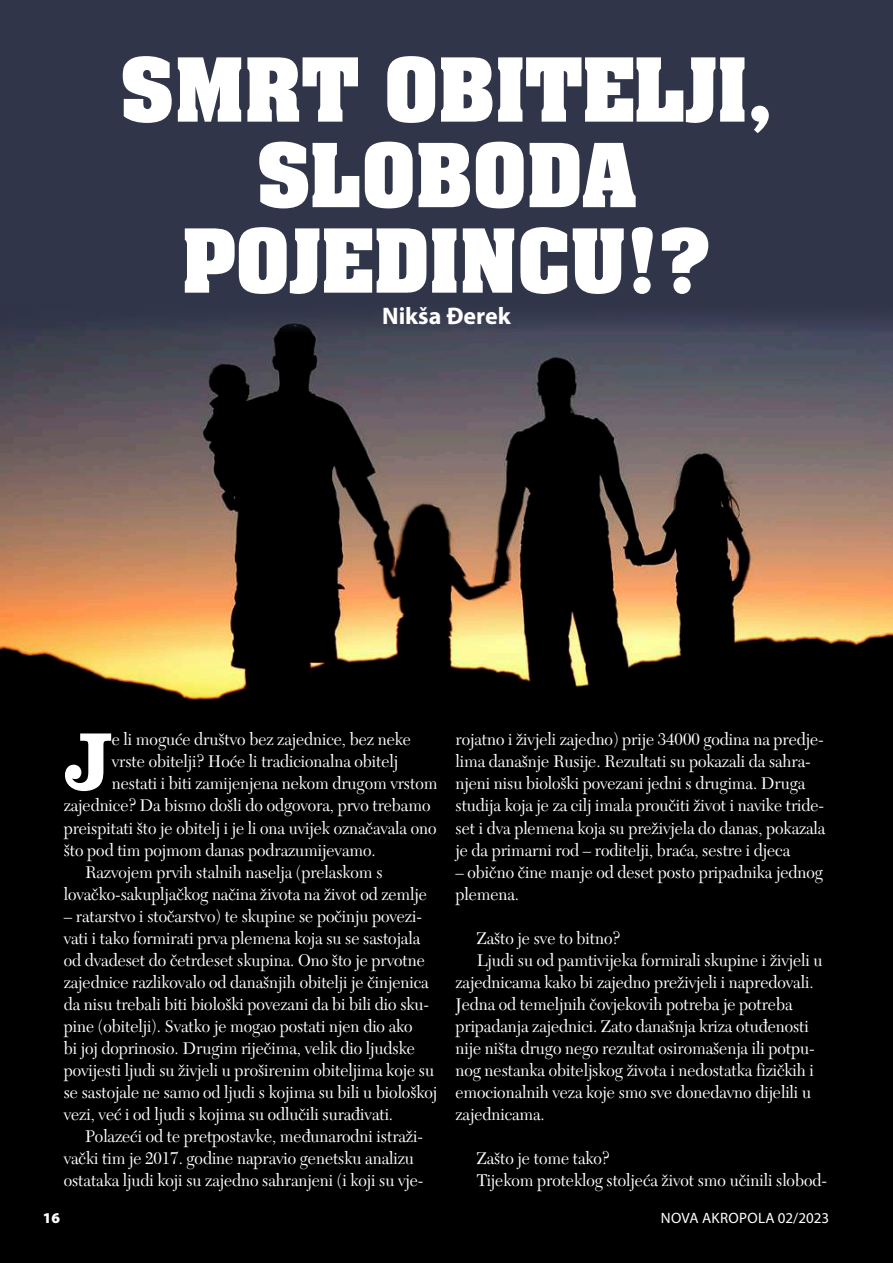
<style>
.page{position:relative;width:893px;height:1263px;background:#fff}
.page>*{position:absolute;margin:0;border:0;box-sizing:border-box;transform-origin:0 0}
.t1{font:700 83.85px "URW Clarendon TOT";color:#fff;scale:.95 1}
.t2{font:700 75px/85.5px "Aachen Std";color:#fff;text-align:center}
.t3{font:700 24px "Myriad Pro";color:#fff}
.t4{font:17.7px/22px "New Caledonia LT Std";color:#fff;scale:.95 1}
.t5{font:15px "Myriad Pro";letter-spacing:.02em;color:#fff}
.t6{font:900 15px "Myriad Pro";color:#fff}
</style>
<div class="page">
<img style="left:0;top:332px;width:893px;height:404px">
<div style="left:0;top:736px;width:893px;height:527px;background:#000"></div>
<div style="left:0;top:0;width:893px;height:332px;background:#303549"></div>
<h2 class="t2" style="left:120px;top:48px;width:654px">SMRT OBITELJI,<br>SLOBODA<br>POJEDINCU!?</h2>
<h3 class="t3" style="left:382px;top:300px;width:130px">Nikša Đerek</h3>
<h1 class="t1" style="left:64px;top:712px;width:52px">J</h1>
<p class="t4" style="left:112px;top:729px;width:316px">e li moguće društvo bez zajednice, bez neke</p>
<p class="t4" style="left:112px;top:751px;width:303px">vrste obitelji? Hoće li tradicionalna obitelj</p>
<p class="t4" style="left:112px;top:773px;width:344px">nestati i biti zamijenjena nekom drugom vrstom</p>
<p class="t4" style="left:64px;top:795px;width:387px">zajednice? Da bismo došli do odgovora, prvo trebamo</p>
<p class="t4" style="left:64px;top:817px;width:394px">preispitati što je obitelj i je li ona uvijek označavala ono</p>
<p class="t4" style="left:64px;top:839px;width:330px">što pod tim pojmom danas podrazumijevamo.</p>
<p class="t4" style="left:85px;top:861px;width:315px">Razvojem prvih stalnih naselja (prelaskom s</p>
<p class="t4" style="left:64px;top:883px;width:384px">lovačko-sakupljačkog načina života na život od zemlje</p>
<p class="t4" style="left:64px;top:905px;width:395px">– ratarstvo i stočarstvo) te skupine se počinju povezi&shy;vati i tako formirati prva plemena koja su se sastojala od dvadeset do četrdeset skupina. Ono što je prvotne zajednice razlikovalo od današnjih obitelji je činjenica da nisu trebali biti biološki povezani da bi bili dio sku&shy;pine (obitelji). Svatko je mogao postati njen dio ako<br>bi joj doprinosio. Drugim riječima, velik dio ljudske povijesti ljudi su živjeli u proširenim obiteljima koje su se sastojale ne samo od ljudi s kojima su bili u biološkoj vezi, već i od ljudi s kojima su odlučili surađivati.</p>
<p class="t4" style="left:64px;top:1126px;width:380px;text-indent:21px">Polazeći od te pretpostavke, međunarodni istraži&shy;vački tim je 2017. godine napravio genetsku analizu ostataka ljudi koji su zajedno sahranjeni (i koji su vje-</p>
<p class="t4" style="left:455px;top:729px;width:391px">rojatno i živjeli zajedno) prije 34000 godina na predje&shy;lima današnje Rusije. Rezultati su pokazali da sahra&shy;njeni nisu biološki povezani jedni s drugima. Druga studija koja je za cilj imala proučiti život i navike tride&shy;set i dva plemena koja su preživjela do danas, pokazala je da primarni rod – roditelji, braća, sestre i djeca</p>
<p class="t4" style="left:455px;top:861px;width:388px">– obično čine manje od deset posto pripadnika jednog plemena.</p>
<p class="t4" style="left:477px;top:927px;width:152px">Zašto je sve to bitno?</p>
<p class="t4" style="left:477px;top:949px;width:366px">Ljudi su od pamtivijeka formirali skupine i živjeli u</p>
<p class="t4" style="left:455px;top:971px;width:378px">zajednicama kako bi zajedno preživjeli i napredovali.</p>
<p class="t4" style="left:455px;top:993px;width:356px">Jedna od temeljnih čovjekovih potreba je potreba</p>
<p class="t4" style="left:455px;top:1015px;width:373px">pripadanja zajednici. Zato današnja kriza otuđenosti</p>
<p class="t4" style="left:455px;top:1037px;width:380px">nije ništa drugo nego rezultat osiromašenja ili potpu-</p>
<p class="t4" style="left:455px;top:1059px;width:379px">nog nestanka obiteljskog života i nedostatka fizičkih i</p>
<p class="t4" style="left:455px;top:1082px;width:376px">emocionalnih veza koje smo sve donedavno dijelili u</p>
<p class="t4" style="left:455px;top:1104px;width:96px">zajednicama.</p>
<p class="t4" style="left:477px;top:1148px;width:370px">Zašto je tome tako?<br>Tijekom proteklog stoljeća život smo učinili slobod-</p>
<p class="t6" style="left:43px;top:1208px;width:19px">16</p>
<p class="t5" style="left:661px;top:1208px;width:170px">NOVA AKROPOLA 02/2023</p>
</div>
